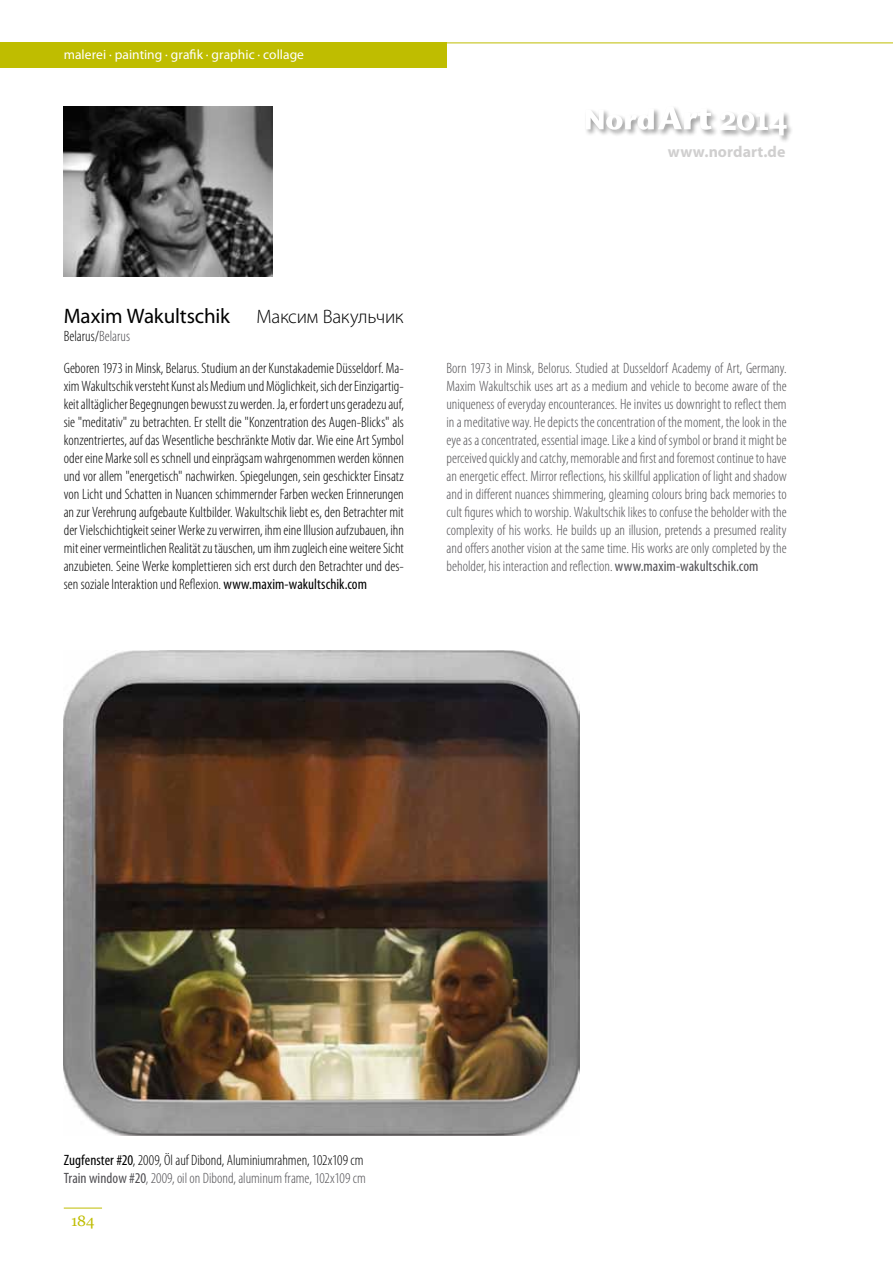
<style>
.page{position:relative;width:893px;height:1263px;background:#fff}
.page>*{position:absolute;margin:0;border:0;box-sizing:border-box;transform-origin:0 0}
.t1{font:21px "Myriad Pro";letter-spacing:-.01em;color:#000}
.t2{font:300 19.5px "Myriad Pro";letter-spacing:-.015em;color:#000}
.t3{font:700 15.9px "Myriad Pro";letter-spacing:.005em;color:#d0cfcf}
.t4{font:300 condensed 15px/18px "Myriad Pro";color:#000}
.t5{font:300 condensed 15px/18px "Myriad Pro";color:#504f53;text-align:justify}
.t6{font:15px "Georgia";color:#bfbd00}
.t7{font:13.5px "Myriad Pro";letter-spacing:.005em;color:#fff}
.s1{color:#504f53}
.s2{font-weight:400}
.s3{font-weight:400;color:#504f53}
</style>
<div class="page">
<div style="left:0;top:43px;width:446px;height:25px;background:#bfbd00"></div>
<hr style="left:446px;top:43px;width:447px;height:1px;background:#bfbd00">
<hr style="left:64px;top:1208px;width:38px;height:1px;background:#bfbd00">
<div style="left:584px;top:107px;width:77px;height:30px;background:#000;opacity:.75"></div>
<div style="left:656px;top:105px;width:63px;height:32px;background:#000;opacity:.75"></div>
<svg style="left:586px;top:106px;width:126px;height:24px"></svg>
<div style="left:718px;top:111px;width:76px;height:32px;background:#000;opacity:.75"></div>
<svg style="left:719px;top:111px;width:68px;height:25px"></svg>
<img style="left:64px;top:106px;width:208px;height:170px">
<img style="left:64px;top:651px;width:516px;height:485px">
<p class="t7" style="left:64px;top:46px;width:242px">malerei · painting · grafik · graphic · collage</p>
<p class="t3" style="left:668px;top:142px;width:119px">www.nordart.de</p>
<h1 class="t1" style="left:64px;top:303px;width:168px">Maxim Wakultschik</h1>
<h2 class="t2" style="left:257px;top:305px;width:149px">Максим Вакульчик</h2>
<p class="t4" style="left:64px;top:321px;width:342px;line-height:31.5px">Belarus/<span class="s1">Belarus<br></span>Geboren 1973 in Minsk, Belarus. Studium an der Kunstakademie Düsseldorf. Ma-</p>
<p class="t4" style="left:64px;top:377px;width:342px;text-align:justify">xim Wakultschik versteht Kunst als Medium und Möglichkeit, sich der Einzigartig&shy;keit alltäglicher Begegnungen bewusst zu werden. Ja, er fordert uns geradezu auf, sie "meditativ" zu betrachten. Er stellt die "Konzentration des Augen-Blicks" als konzentriertes, auf das Wesentliche beschränkte Motiv dar. Wie eine Art Symbol oder eine Marke soll es schnell und einprägsam wahrgenommen werden können und vor allem "energetisch" nachwirken. Spiegelungen, sein geschickter Einsatz von Licht und Schatten in Nuancen schimmernder Farben wecken Erinnerungen an zur Verehrung aufgebaute Kultbilder. Wakultschik liebt es, den Betrachter mit der Vielschichtigkeit seiner Werke zu verwirren, ihm eine Illusion aufzubauen, ihn mit einer vermeintlichen Realität zu täuschen, um ihm zugleich eine weitere Sicht anzubieten. Seine Werke komplettieren sich erst durch den Betrachter und des&shy;sen soziale Interaktion und Reflexion. <span class="s2">www.maxim-wakultschik.com</span></p>
<p class="t5" style="left:446px;top:359px;width:342px">Born 1973 in Minsk, Belorus. Studied at Dusseldorf Academy of Art, Germany.<br>Maxim Wakultschik uses art as a medium and vehicle to become aware of the uniqueness of everyday encounterances. He invites us downright to reflect them in a meditative way. He depicts the concentration of the moment, the look in the eye as a concentrated, essential image. Like a kind of symbol or brand it might be perceived quickly and catchy, memorable and first and foremost continue to have an energetic effect. Mirror reflections, his skillful application of light and shadow and in different nuances shimmering, gleaming colours bring back memories to cult figures which to worship. Wakultschik likes to confuse the beholder with the complexity of his works. He builds up an illusion, pretends a presumed reality and offers another vision at the same time. His works are only completed by the beholder, his interaction and reflection. <span class="s2">www.maxim-wakultschik.com</span></p>
<p class="t4" style="left:64px;top:1151px;width:304px"><span class="s2">Zugfenster #20</span>, 2009, Öl auf Dibond, Aluminiumrahmen, 102x109 cm<br><span class="s3">Train window #20</span><span class="s1">, 2009, oil on Dibond, aluminum frame, 102x109 cm</span></p>
<p class="t6" style="left:71px;top:1209px;width:25px">184</p>
</div>
